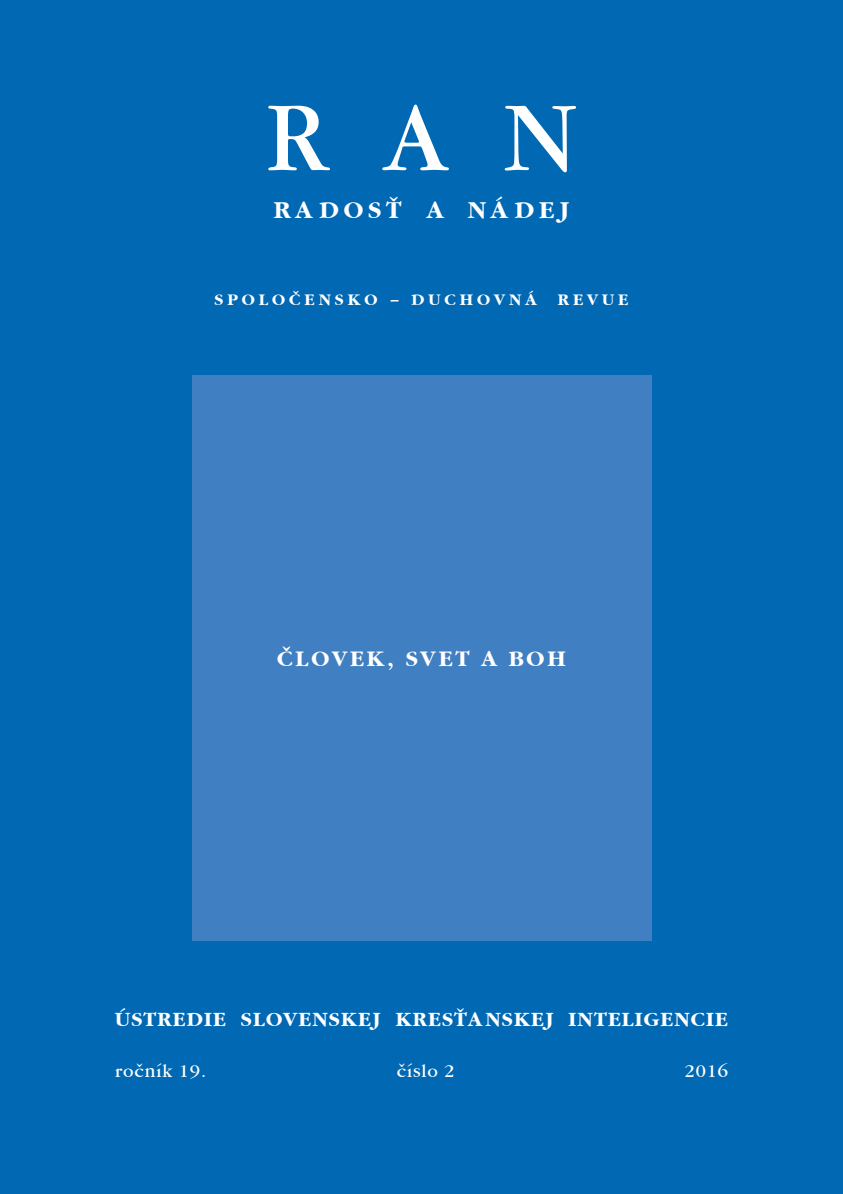
<style>
.page{position:relative;width:843px;height:1194px;background:#fff}
.page>*{position:absolute;margin:0;border:0;box-sizing:border-box;transform-origin:0 0}
.t1{font:96px "ITC Garamond EE Book";color:#fff}
.t2{font:24px "ITC Garamond EE Bold";letter-spacing:.2em;color:#fff}
.t3{font:22px "ITC Garamond EE Bold";letter-spacing:.13em;color:#fff}
.t4{font:20px "ITC Garamond EE Bold";letter-spacing:.06em;color:#fff}
.t5{font:18px "ITC Garamond EE Book";letter-spacing:.05em;color:#fff}
.t6{font:16px "ITC Garamond EE Bold";letter-spacing:.25em;color:#fff}
</style>
<div class="page">
<div style="left:0;top:0;width:842px;height:1194px;background:#0168b3"></div>
<div style="left:192px;top:375px;width:459px;height:565px;background:#407fc1"></div>
<h1 class="t1" style="left:266px;top:84px;width:311px">R A N</h1>
<p class="t2" style="left:274px;top:196px;width:297px">RADOSŤ A NÁDEJ</p>
<p class="t6" style="left:214px;top:290px;width:323px">SPOLOČENSKO – DUCHOVNÁ</p>
<p class="t6" style="left:557px;top:290px;width:72px">REVUE</p>
<p class="t3" style="left:277px;top:645px;width:290px">ČLOVEK, SVET A BOH</p>
<p class="t4" style="left:115px;top:1007px;width:614px">ÚSTREDIE SLOVENSKEJ KRESŤANSKEJ INTELIGENCIE</p>
<p class="t5" style="left:115px;top:1060px;width:92px">ročník 19.</p>
<p class="t5" style="left:396px;top:1060px;width:59px">číslo 2</p>
<p class="t5" style="left:684px;top:1060px;width:45px">2016</p>
</div>
